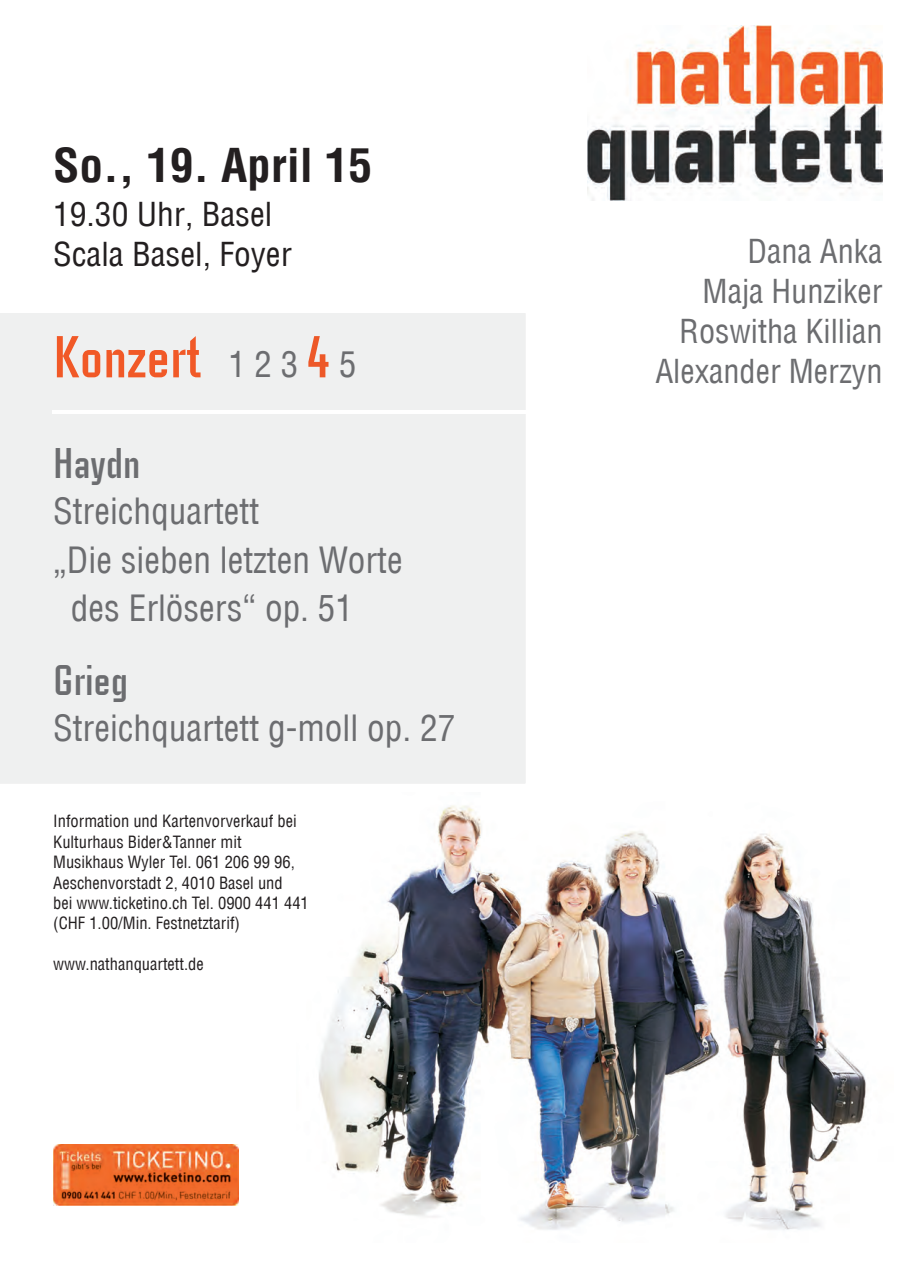
<style>
.page{position:relative;width:910px;height:1280px;background:#fff}
.page>*{position:absolute;margin:0;border:0;box-sizing:border-box;transform-origin:0 0}
.t1{font:700 61.8px "Case Study No One LT";color:#f15927}
.t2{font:700 condensed 45.6px "Helvetica LT";color:#231f20;scale:1.04 1}
.t3{font:700 45px "Case Study No One LT";color:#6c6d70}
.t4{font:35.25px "Helvetica LT Condensed";color:#6c6d70}
.t5{font:32.25px/40px "Helvetica LT Condensed";color:#6c6d70;text-align:right}
.t6{font:32.25px/40px "Helvetica LT Condensed";color:#231f20;scale:1.04 1}
.t7{font:16.5px/20.4px "Helvetica LT Condensed";color:#231f20}
.s1{font-family:"Helvetica LT Condensed";font-weight:400;font-size:34.95px;color:#6c6d70}
.s2{color:#ed5828}
</style>
<div class="page">
<img style="left:319px;top:805px;width:547px;height:425px">
<img style="left:587px;top:25px;width:296px;height:176px">
<img style="left:53px;top:1144px;width:186px;height:62px">
<div style="left:0;top:314px;width:525px;height:469px;background:#eff0f0"></div>
<hr style="left:52px;top:410px;width:582px;height:4px;background:#fff">
<h2 class="t2" style="left:53px;top:148px;width:308px">So., 19 April 15</h2>
<h3 class="t6" style="left:53px;top:194px;width:212px">19.30 Uhr Basel</h3>
<h3 class="t6" style="left:53px;top:194px;width:231px;text-indent:132px">,<br>Scala Basel, Foyer</h3>
<h2 class="t2" style="left:194px;top:148px;width:17px">.</h2>
<h1 class="t1" style="left:53px;top:336px;width:305px">Konzert <span class="s1">1 2 3 5</span><span class="s2">4</span></h1>
<h3 class="t3" style="left:53px;top:448px;width:89px">Haydn</h3>
<h3 class="t4" style="left:53px;top:489px;width:207px">Streichquartett</h3>
<h3 class="t4" style="left:53px;top:538px;width:351px">„Die sieben letzten Worte</h3>
<h3 class="t4" style="left:71px;top:586px;width:284px">des Erlösers“ op. 51</h3>
<h3 class="t3" style="left:53px;top:665px;width:77px">Grieg</h3>
<h3 class="t4" style="left:53px;top:706px;width:404px">Streichquartett g-moll op. 27</h3>
<p class="t7" style="left:53px;top:811px;width:257px">Information und Kartenvorverkauf bei Kulturhaus Bider&amp;Tanner mit Musikhaus Wyler Tel. 061 206 99 96, Aeschenvorstadt 2, 4010 Basel und<br>bei www.ticketino.ch Tel. 0900 441 441 (CHF 1.00/Min. Festnetztarif)</p>
<p class="t7" style="left:53px;top:954px;width:152px">www.nathanquartett.de</p>
<h3 class="t5" style="left:655px;top:231px;width:229px">Dana Anka<br>Maja Hunziker<br>Roswitha Killian<br>Alexander Merzyn</h3>
</div>
